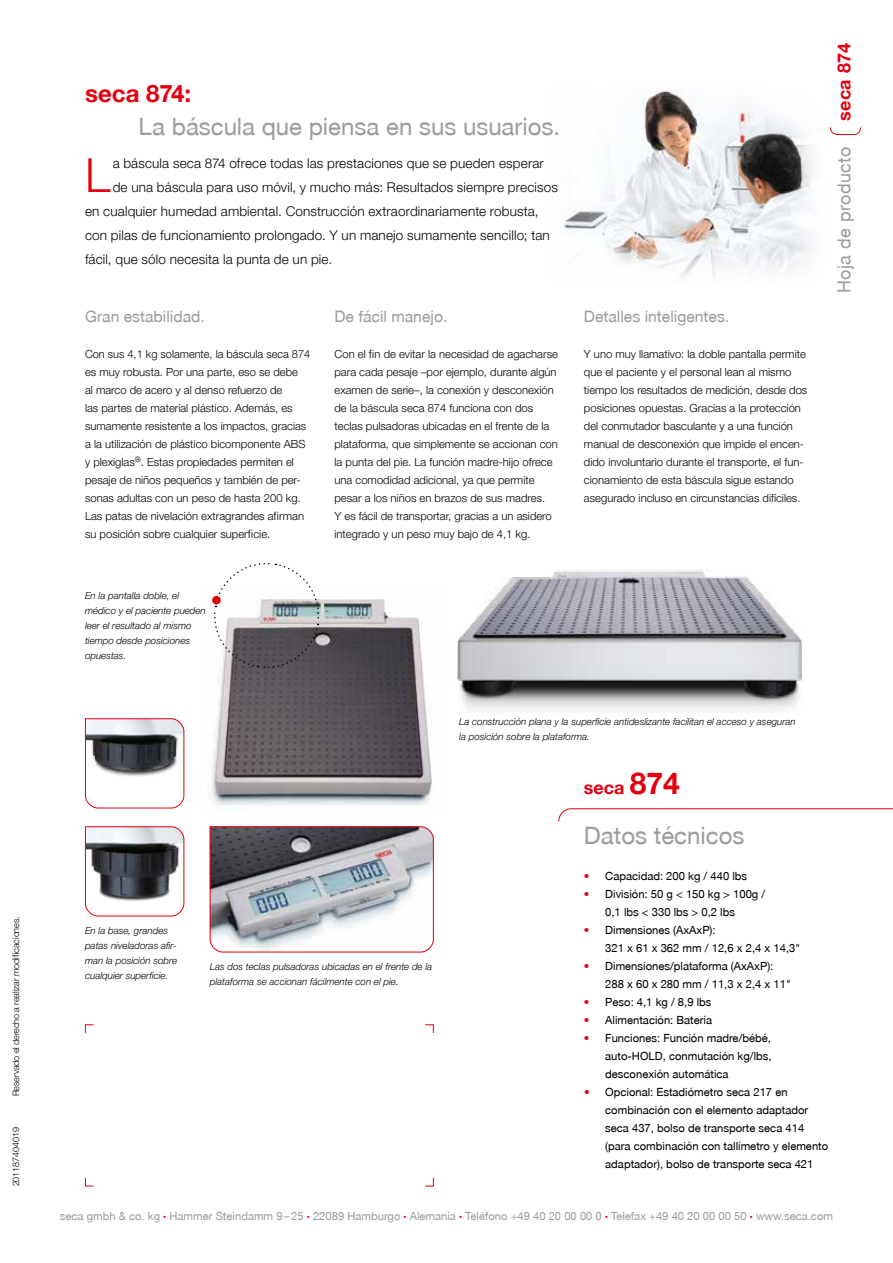
<style>
.page{position:relative;width:893px;height:1263px;background:#fff}
.page>*{position:absolute;margin:0;border:0;box-sizing:border-box;transform-origin:0 0}
.t1{font:300 47.1px "secaglobal";color:#e3000f}
.t2{font:24px "secaglobal";color:#9c9d9d}
.t3{font:700 24px "secaglobal";color:#e3000f}
.t4{font:700 18px "secaglobal";letter-spacing:.025em;color:#e3000f}
.t5{font:18px "secaglobal";letter-spacing:.025em;color:#9c9d9d}
.t6{font:15.75px "secaglobal";color:#9c9d9d}
.t7{font:300 13.5px "secaglobal";letter-spacing:.01em;color:#000}
.t8{font:300 11.25px/18px "secaglobal";color:#000}
.t9{font:11.25px/18px "secaglobal";color:#000}
.t10{font:11.25px "secaglobal";color:#9c9d9d}
.t11{font:italic 300 9.75px/15px "secaglobal";color:#000}
.t12{font:300 9px "secaglobal";letter-spacing:-.01em;color:#000}
.s1{font-size:30px}
.s2{color:#e3000f}
.s3{font-size:6px;color:#e3000f}
</style>
<div class="page">
<img style="left:562px;top:90px;width:252px;height:188px">
<img style="left:210px;top:599px;width:222px;height:211px">
<img style="left:457px;top:569px;width:347px;height:140px">
<svg style="left:209px;top:826px;width:225px;height:127px"></svg>
<svg style="left:85px;top:718px;width:100px;height:91px"></svg>
<svg style="left:85px;top:826px;width:100px;height:91px"></svg>
<svg style="left:212px;top:563px;width:109px;height:107px"></svg>
<svg style="left:212px;top:595px;width:9px;height:10px"></svg>
<svg style="left:558px;top:808px;width:335px;height:14px"></svg>
<svg style="left:830px;top:127px;width:31px;height:8px"></svg>
<svg style="left:85px;top:1024px;width:9px;height:9px"></svg>
<svg style="left:85px;top:1177px;width:9px;height:10px"></svg>
<svg style="left:425px;top:1177px;width:9px;height:10px"></svg>
<svg style="left:425px;top:1024px;width:9px;height:9px"></svg>
<p class="t12" style="left:11px;top:1096px;width:181px;rotate:-90deg">Reservado el derecho a realizar modificaciones.</p>
<p class="t12" style="left:11px;top:1186px;width:61px;rotate:-90deg">201187404019</p>
<h2 class="t3" style="left:85px;top:80px;width:108px">seca 874:</h2>
<h2 class="t2" style="left:139px;top:113px;width:423px">La báscula que piensa en sus usuarios.</h2>
<h1 class="t1" style="left:85px;top:148px;width:27px">L</h1>
<p class="t7" style="left:113px;top:155px;width:433px">a báscula seca 874 ofrece todas las prestaciones que se pueden esperar</p>
<p class="t7" style="left:113px;top:179px;width:447px">de una báscula para uso móvil, y mucho más: Resultados siempre precisos</p>
<p class="t7" style="left:85px;top:203px;width:455px">en cualquier humedad ambiental. Construcción extraordinariamente robusta,</p>
<p class="t7" style="left:85px;top:227px;width:466px">con pilas de funcionamiento prolongado. Y un manejo sumamente sencillo; tan</p>
<p class="t7" style="left:85px;top:251px;width:249px">fácil, que sólo necesita la punta de un pie.</p>
<h3 class="t6" style="left:85px;top:308px;width:121px">Gran estabilidad.</h3>
<p class="t8" style="left:85px;top:345px;width:227px">Con sus 4,1 kg solamente, la báscula seca 874 es muy robusta. Por una parte, eso se debe<br>al marco de acero y al denso refuerzo de<br>las partes de material plástico. Además, es sumamente resistente a los impactos, gracias a la utilización de plástico bicomponente ABS y plexiglas<sup>®</sup>. Estas propiedades permiten el pesaje de niños pequeños y también de per&shy;sonas adultas con un peso de hasta 200 kg.<br>Las patas de nivelación extragrandes afirman su posición sobre cualquier superficie.</p>
<p class="t11" style="left:85px;top:588px;width:122px">En la pantalla doble, el médico y el paciente pueden leer el resultado al mismo tiempo desde posiciones opuestas.</p>
<h3 class="t6" style="left:334px;top:308px;width:114px">De fácil manejo.</h3>
<p class="t8" style="left:334px;top:345px;width:225px">Con el fin de evitar la necesidad de agacharse para cada pesaje –por ejemplo, durante algún examen de serie–, la conexión y desconexión de la báscula seca 874 funciona con dos teclas pulsadoras ubicadas en el frente de la plataforma, que simplemente se accionan con la punta del pie. La función madre-hijo ofrece una comodidad adicional, ya que permite pesar a los niños en brazos de sus madres.<br>Y es fácil de transportar, gracias a un asidero integrado y un peso muy bajo de 4,1 kg.</p>
<h3 class="t6" style="left:584px;top:308px;width:147px">Detalles inteligentes.</h3>
<p class="t8" style="left:584px;top:345px;width:225px">Y uno muy llamativo: la doble pantalla permite que el paciente y el personal lean al mismo tiempo los resultados de medición, desde dos posiciones opuestas. Gracias a la protección del conmutador basculante y a una función manual de desconexión que impide el encen&shy;dido involuntario durante el transporte, el fun&shy;cionamiento de esta báscula sigue estando asegurado incluso en circunstancias difíciles.</p>
<h3 class="t4" style="left:834px;top:121px;width:80px;rotate:-90deg">seca 874</h3>
<h3 class="t5" style="left:834px;top:293px;width:149px;rotate:-90deg">Hoja de producto</h3>
<p class="t11" style="left:85px;top:923px;width:94px">En la base, grandes patas niveladoras afir&shy;man la posición sobre cualquier superficie.</p>
<p class="t11" style="left:210px;top:959px;width:224px">Las dos teclas pulsadoras ubicadas en el frente de la plataforma se accionan fácilmente con el pie.</p>
<p class="t11" style="left:459px;top:714px;width:338px">La construcción plana y la superficie antideslizante facilitan el acceso y aseguran la posición sobre la plataforma.</p>
<h3 class="t4" style="left:584px;top:777px;width:97px">seca <span class="s1">874</span></h3>
<h2 class="t2" style="left:584px;top:822px;width:162px">Datos técnicos</h2>
<p class="t9" style="left:584px;top:867px;width:165px"><span class="s2">•</span> Capacidad: 200 kg / 440 lbs</p>
<p class="t9" style="left:605px;top:885px;width:162px;text-indent:-21px"><span class="s2">•</span> División: 50 g &lt; 150 kg &gt; 100g /<br>0,1 lbs &lt; 330 lbs &gt; 0,2 lbs</p>
<p class="t9" style="left:605px;top:921px;width:196px;text-indent:-21px"><span class="s2">•</span> Dimensiones (AxAxP):<br>321 x 61 x 362 mm / 12,6 x 2,4 x 14,3"</p>
<p class="t9" style="left:605px;top:957px;width:187px;text-indent:-21px"><span class="s2">•</span> Dimensiones/plataforma (AxAxP):<br>288 x 60 x 280 mm / 11,3 x 2,4 x 11"</p>
<p class="t9" style="left:584px;top:993px;width:129px"><span class="s2">•</span> Peso: 4,1 kg / 8,9 lbs</p>
<p class="t9" style="left:584px;top:1011px;width:130px"><span class="s2">•</span> Alimentación: Batería</p>
<p class="t9" style="left:605px;top:1029px;width:168px;text-align:justify;text-indent:-21px"><span class="s2">•</span> Funciones: Función madre/bébé, auto-HOLD, conmutación kg/lbs, desconexión automática</p>
<p class="t9" style="left:605px;top:1083px;width:224px;text-indent:-21px"><span class="s2">•</span> Opcional: Estadiómetro seca 217 en combinación con el elemento adaptador seca 437, bolso de transporte seca 414 (para combinación con tallímetro y elemento adaptador), bolso de transporte seca 421</p>
<p class="t10" style="left:60px;top:1210px;width:775px">seca gmbh &amp; co. kg <span class="s3">•</span> Hammer Steindamm 9 – 25 <span class="s3">•</span> 22089 Hamburgo <span class="s3">•</span> Alemania <span class="s3">•</span> Teléfono +49 40 20 00 00 0 <span class="s3">•</span> Telefax +49 40 20 00 00 50 <span class="s3">•</span> www.seca.com</p>
</div>
